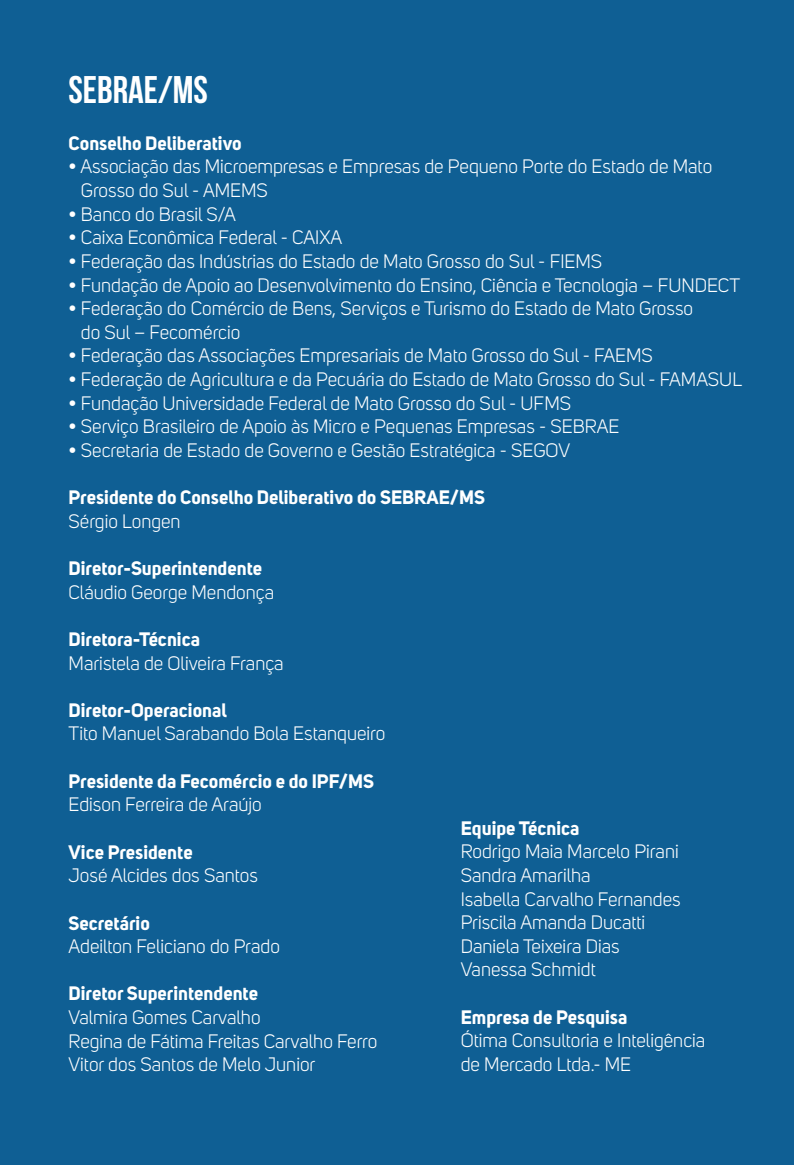
<style>
.page{position:relative;width:794px;height:1166px;background:#fff}
.page>*{position:absolute;margin:0;border:0;box-sizing:border-box;transform-origin:0 0}
.t1{font:700 38.5px "Bebas Neue";color:#fff}
.t2{font:19.25px/23.6px "Uni Sans";color:#fff}
.t3{font:700 19.25px "Uni Sans";color:#fff}
</style>
<div class="page">
<div style="left:0;top:0;width:793px;height:1164px;background:#0f5f94"></div>
<h1 class="t1" style="left:69px;top:68px;width:141px">SEBRAE/MS</h1>
<p class="t3" style="left:69px;top:131px;width:175px">Conselho Deliberativo</p>
<p class="t2" style="left:81px;top:155px;width:633px;text-indent:-12px">• Associação das Microempresas e Empresas de Pequeno Porte do Estado de Mato<br>Grosso do Sul - AMEMS</p>
<p class="t2" style="left:69px;top:202px;width:169px">• Banco do Brasil S/A</p>
<p class="t2" style="left:69px;top:226px;width:275px">• Caixa Econômica Federal - CAIXA</p>
<p class="t2" style="left:69px;top:250px;width:535px">• Federação das Indústrias do Estado de Mato Grosso do Sul - FIEMS</p>
<p class="t2" style="left:69px;top:273px;width:673px">• Fundação de Apoio ao Desenvolvimento do Ensino, Ciência e Tecnologia – FUNDECT</p>
<p class="t2" style="left:81px;top:297px;width:614px;text-indent:-12px">• Federação do Comércio de Bens, Serviços e Turismo do Estado de Mato Grosso do Sul – Fecomércio</p>
<p class="t2" style="left:69px;top:344px;width:586px">• Federação das Associações Empresariais de Mato Grosso do Sul - FAEMS</p>
<p class="t2" style="left:69px;top:368px;width:675px">• Federação de Agricultura e da Pecuária do Estado de Mato Grosso do Sul - FAMASUL</p>
<p class="t2" style="left:69px;top:391px;width:504px">• Fundação Universidade Federal de Mato Grosso do Sul - UFMS</p>
<p class="t2" style="left:69px;top:415px;width:552px">• Serviço Brasileiro de Apoio às Micro e Pequenas Empresas - SEBRAE</p>
<p class="t2" style="left:69px;top:438px;width:503px">• Secretaria de Estado de Governo e Gestão Estratégica - SEGOV</p>
<p class="t3" style="left:69px;top:485px;width:418px">Presidente do Conselho Deliberativo do SEBRAE/MS</p>
<p class="t2" style="left:69px;top:509px;width:114px">Sérgio Longen</p>
<p class="t3" style="left:69px;top:556px;width:195px">Diretor-Superintendente</p>
<p class="t2" style="left:69px;top:580px;width:207px">Cláudio George Mendonça</p>
<p class="t3" style="left:69px;top:627px;width:133px">Diretora-Técnica</p>
<p class="t2" style="left:69px;top:651px;width:217px">Maristela de Oliveira França</p>
<p class="t3" style="left:69px;top:698px;width:160px">Diretor-Operacional</p>
<p class="t2" style="left:69px;top:722px;width:318px">Tito Manuel Sarabando Bola Estanqueiro</p>
<p class="t3" style="left:69px;top:769px;width:307px">Presidente da Fecomércio e do IPF/MS</p>
<p class="t2" style="left:69px;top:793px;width:195px">Edison Ferreira de Araújo</p>
<p class="t3" style="left:69px;top:840px;width:126px">Vice Presidente</p>
<p class="t2" style="left:69px;top:864px;width:191px">José Alcides dos Santos</p>
<p class="t3" style="left:69px;top:911px;width:83px">Secretário</p>
<p class="t2" style="left:69px;top:935px;width:213px">Adeilton Feliciano do Prado</p>
<p class="t3" style="left:69px;top:982px;width:191px">Diretor Superintendente</p>
<p class="t2" style="left:69px;top:1006px;width:310px">Valmira Gomes Carvalho<br>Regina de Fátima Freitas Carvalho Ferro<br>Vitor dos Santos de Melo Junior</p>
<p class="t3" style="left:461px;top:816px;width:120px">Equipe Técnica</p>
<p class="t2" style="left:461px;top:840px;width:221px">Rodrigo Maia Marcelo Pirani<br>Sandra Amarilha<br>Isabella Carvalho Fernandes<br>Priscila Amanda Ducatti<br>Daniela Teixeira Dias<br>Vanessa Schmidt</p>
<p class="t3" style="left:461px;top:1005px;width:168px">Empresa de Pesquisa</p>
<p class="t2" style="left:461px;top:1029px;width:246px">Ótima Consultoria e Inteligência de Mercado Ltda.- ME</p>
</div>
